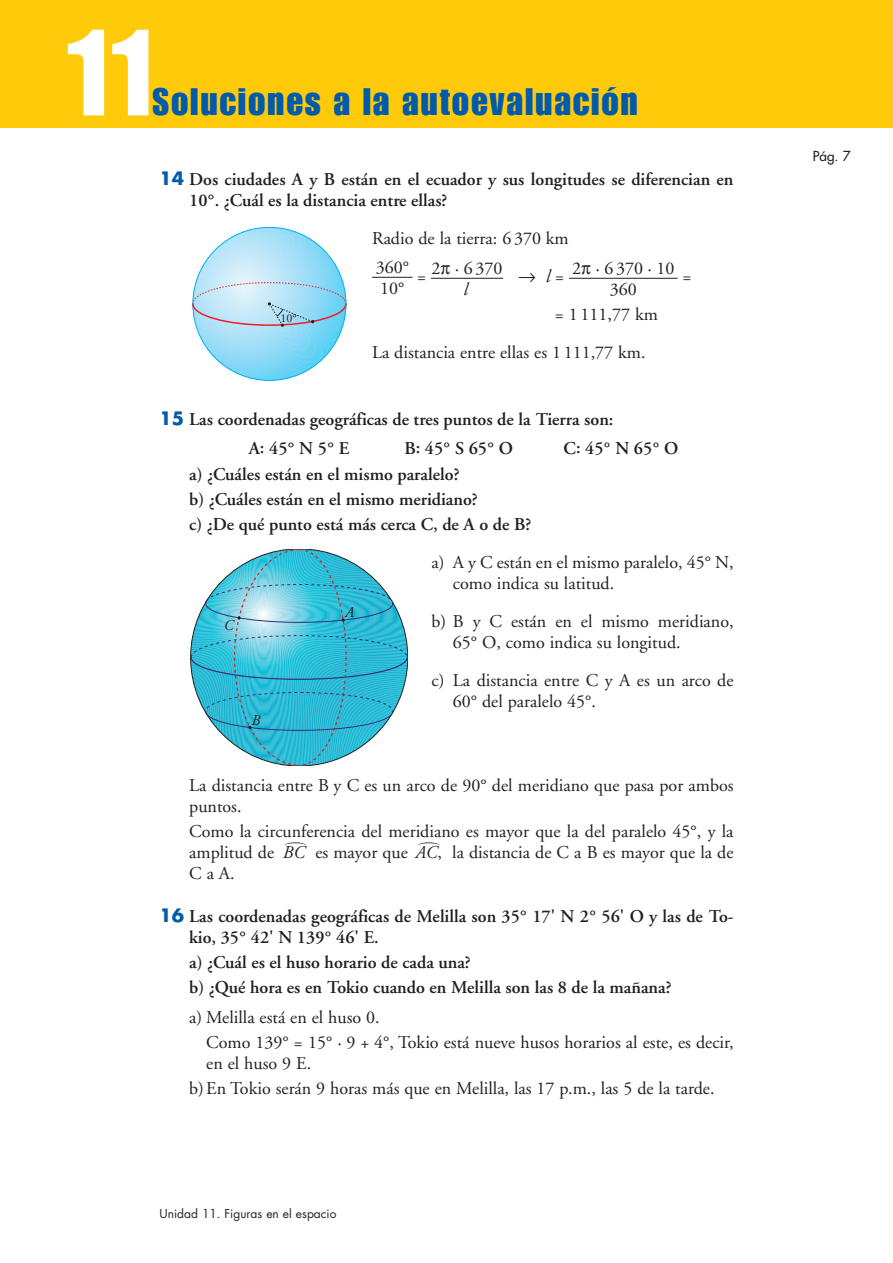
<style>
.page{position:relative;width:893px;height:1263px;background:#fff}
.page>*{position:absolute;margin:0;border:0;box-sizing:border-box;transform-origin:0 0}
.t1{font:120px "Impact";color:#fff}
.t2{font:37.5px "Impact";letter-spacing:.05em;color:#015aaa}
.t3{font:21px "MT Extra";color:#231f20;scale:2.5 1}
.t4{font:18px/21px "Adobe Garamond";color:#231f20}
.t5{font:600 18px/25.2px "Adobe Garamond";color:#231f20}
.t6{font:18px "Anaya Math 1";color:#231f20}
.t7{font:italic 15px "Adobe Garamond";color:#231f20}
.t8{font:13.5px "Futura";color:#231f20}
.t9{font:12px "Futura";color:#231f20}
.t10{font:12px "Adobe Garamond";color:#231f20}
.s1{font-family:"Futura";font-weight:700;color:#015aaa}
.s2{font-family:"Anaya Math 1"}
.s3{font-style:italic}
.s4{font-family:"Adobe Garamond";font-style:italic}
.s5{font-family:"Adobe Garamond"}
</style>
<div class="page">
<div style="left:0;top:0;width:893px;height:128px;background:#feca0a"></div>
<svg style="left:191px;top:549px;width:217px;height:217px"></svg>
<svg style="left:192px;top:227px;width:155px;height:153px"></svg>
<hr style="left:569px;top:278px;width:108px;height:1px;background:#231f20">
<hr style="left:431px;top:278px;width:72px;height:1px;background:#231f20">
<hr style="left:372px;top:277px;width:40px;height:1px;background:#231f20">
<h1 class="t1" style="left:64px;top:30px;width:90px">11</h1>
<h2 class="t2" style="left:153px;top:89px;width:487px">Soluciones a la autoevaluación</h2>
<p class="t5" style="left:189px;top:170px;width:546px;line-height:21px;text-indent:-30px"><span class="s1">14</span> Dos ciudades A y B están en el ecuador y sus longitudes se diferencian en<br>10°. ¿Cuál es la distancia entre ellas?</p>
<p class="t4" style="left:417px;top:221px;width:153px;line-height:38px;text-indent:-45px">Radio de la tierra: 6 370 km =</p>
<p class="t4" style="left:376px;top:258px;width:35px">360°<br>10°</p>
<p class="t4" style="left:431px;top:259px;width:73px;text-align:center">2<span class="s2">π</span> · 6 370 <span class="s3">l</span></p>
<p class="t4" style="left:572px;top:259px;width:104px;text-align:center">2<span class="s2">π</span> · 6 370 · 10<br>360</p>
<p class="t6" style="left:518px;top:268px;width:48px">8 <span class="s4">l</span><span class="s5">=</span></p>
<p class="t4" style="left:682px;top:267px;width:10px">=</p>
<p class="t4" style="left:372px;top:297px;width:287px;line-height:38px;text-indent:183px">= 1 111,77 km<br>La distancia entre ellas es 1 111,77 km.</p>
<p class="t10" style="left:280px;top:314px;width:18px">10°</p>
<p class="t5" style="left:249px;top:406px;width:366px;line-height:29.5px;text-indent:-89px"><span class="s1">15</span> Las coordenadas geográficas de tres puntos de la Tierra son:<br>A: 45° N 5° E</p>
<p class="t5" style="left:404px;top:438px;width:110px">B: 45° S 65° O</p>
<p class="t5" style="left:563px;top:438px;width:116px">C: 45° N 65° O</p>
<p class="t5" style="left:189px;top:463px;width:344px">a) ¿Cuáles están en el mismo paralelo?<br>b) ¿Cuáles están en el mismo meridiano?<br>c) ¿De qué punto está más cerca C, de A o de B?</p>
<p class="t4" style="left:453px;top:554px;width:282px;text-indent:-21px">a) A y C están en el mismo paralelo, 45° N, como indica su latitud.</p>
<p class="t4" style="left:453px;top:613px;width:282px;text-indent:-21px">b) B y C están en el mismo meridiano,<br>65° O, como indica su longitud.</p>
<p class="t4" style="left:453px;top:672px;width:282px;text-indent:-21px">c) La distancia entre C y A es un arco de<br>60° del paralelo 45°.</p>
<p class="t7" style="left:345px;top:606px;width:10px">A</p>
<p class="t7" style="left:224px;top:619px;width:11px">C</p>
<p class="t7" style="left:252px;top:715px;width:10px">B</p>
<p class="t4" style="left:189px;top:777px;width:546px">La distancia entre B y C es un arco de 90° del meridiano que pasa por ambos puntos.</p>
<p class="t4" style="left:189px;top:823px;width:546px">Como la circunferencia del meridiano es mayor que la del paralelo 45°, y la amplitud de</p>
<p class="t3" style="left:284px;top:828px;width:10px">)</p>
<p class="t4" style="left:283px;top:844px;width:452px"><span class="s3">BC</span> es mayor que <span class="s3">AC</span>, la distancia de C a B es mayor que la de</p>
<p class="t3" style="left:418px;top:828px;width:10px">)</p>
<p class="t4" style="left:189px;top:865px;width:47px">C a A.</p>
<p class="t5" style="left:189px;top:907px;width:546px;line-height:21px;text-indent:-30px"><span class="s1">16</span> Las coordenadas geográficas de Melilla son 35° 17' N 2° 56' O y las de To&shy;kio, 35° 42' N 139° 46' E.</p>
<p class="t5" style="left:189px;top:951px;width:484px">a) ¿Cuál es el huso horario de cada una?<br>b) ¿Qué hora es en Tokio cuando en Melilla son las 8 de la mañana?</p>
<p class="t4" style="left:206px;top:1006px;width:529px;line-height:25.2px;text-indent:-17px">a) Melilla está en el huso 0.<br>Como 139° = 15° · 9 + 4°, Tokio está nueve husos horarios al este, es decir,</p>
<p class="t4" style="left:189px;top:1052px;width:527px;line-height:25.2px;text-indent:17px">en el huso 9 E.<br>b) En Tokio serán 9 horas más que en Melilla, las 17 p.m., las 5 de la tarde.</p>
<p class="t9" style="left:159px;top:1208px;width:178px">Unidad 11. Figuras en el espacio</p>
<p class="t8" style="left:813px;top:149px;width:39px">Pág. 7</p>
</div>
